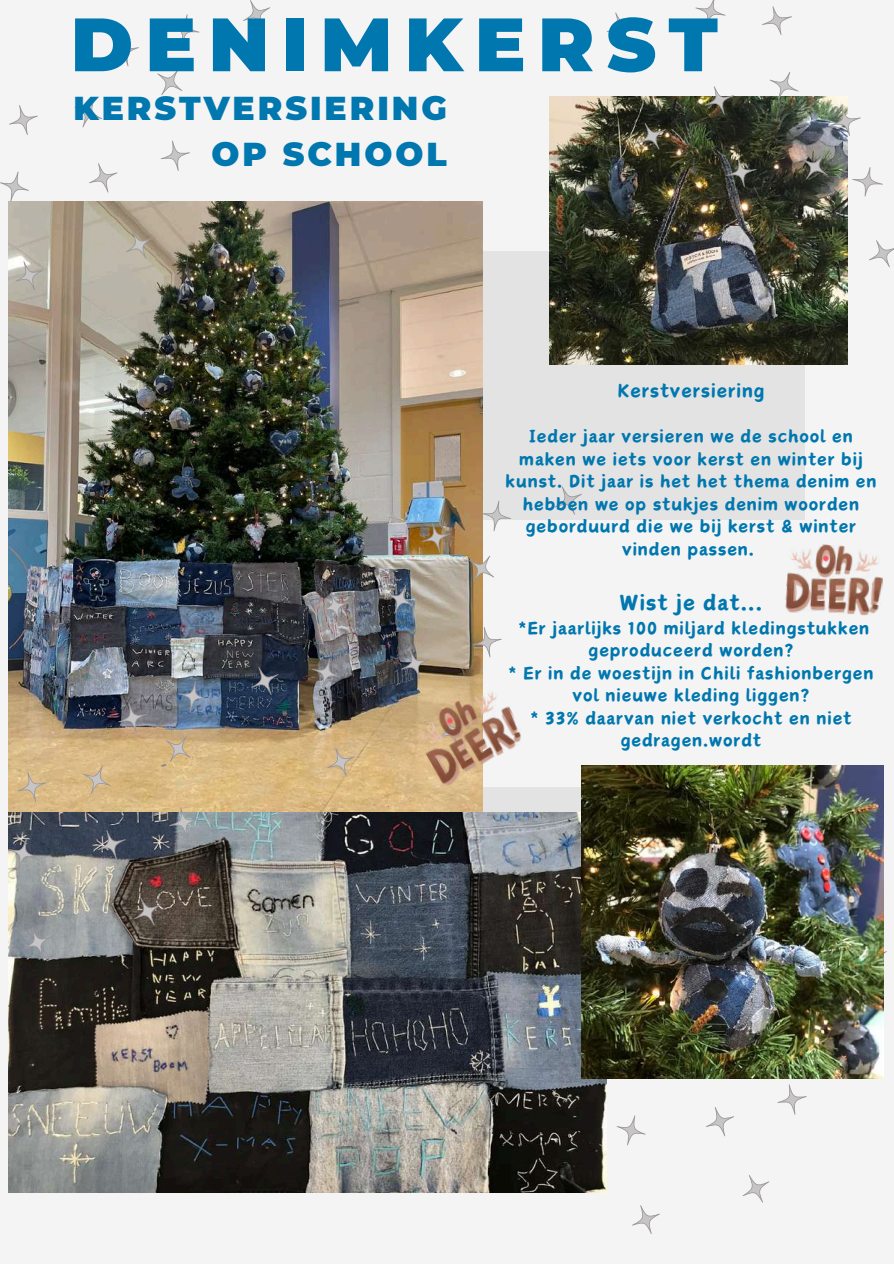
<style>
.page{position:relative;width:894px;height:1264px;background:#fff}
.page>*{position:absolute;margin:0;border:0;box-sizing:border-box;transform-origin:0 0}
.t1{font:900 75.3px "Montserrat";letter-spacing:.165em;color:#0077af}
.t2{font:900 33px/46.2px "Montserrat";letter-spacing:.09em;color:#0077af;text-align:right}
.t3{font:23.7px "Canva Champion";letter-spacing:.05em;color:#0077af}
.t4{font:20.7px "Canva Champion";letter-spacing:.05em;color:#0077af}
.t5{font:19.2px/22.5px "Canva Champion";letter-spacing:.05em;color:#0077af;text-align:center}
</style>
<div class="page">
<div style="left:0;top:0;width:893px;height:1263px;background:#f4f4f4"></div>
<div style="left:89px;top:252px;width:715px;height:268px;background:#e3e3e3"></div>
<img style="left:549px;top:96px;width:298px;height:268px">
<img style="left:8px;top:202px;width:474px;height:610px">
<img style="left:8px;top:812px;width:598px;height:380px">
<svg style="left:706px;top:1107px;width:28px;height:29px"></svg>
<svg style="left:616px;top:1115px;width:29px;height:30px"></svg>
<svg style="left:883px;top:943px;width:3px;height:29px"></svg>
<svg style="left:777px;top:1084px;width:29px;height:30px"></svg>
<svg style="left:742px;top:1175px;width:27px;height:27px"></svg>
<svg style="left:632px;top:1205px;width:27px;height:29px"></svg>
<svg style="left:762px;top:6px;width:29px;height:29px"></svg>
<svg style="left:704px;top:86px;width:29px;height:28px"></svg>
<svg style="left:695px;top:0;width:30px;height:26px"></svg>
<svg style="left:852px;top:167px;width:30px;height:29px"></svg>
<svg style="left:869px;top:240px;width:24px;height:27px"></svg>
<svg style="left:769px;top:72px;width:29px;height:27px"></svg>
<svg style="left:726px;top:158px;width:30px;height:29px"></svg>
<svg style="left:801px;top:154px;width:26px;height:25px"></svg>
<svg style="left:830px;top:107px;width:30px;height:29px"></svg>
<svg style="left:638px;top:123px;width:27px;height:27px"></svg>
<svg style="left:606px;top:12px;width:29px;height:28px"></svg>
<svg style="left:321px;top:591px;width:28px;height:30px"></svg>
<svg style="left:401px;top:649px;width:28px;height:30px"></svg>
<svg style="left:312px;top:658px;width:28px;height:30px"></svg>
<svg style="left:481px;top:500px;width:30px;height:31px"></svg>
<svg style="left:555px;top:486px;width:27px;height:28px"></svg>
<svg style="left:386px;top:585px;width:28px;height:29px"></svg>
<svg style="left:472px;top:627px;width:29px;height:30px"></svg>
<svg style="left:469px;top:555px;width:25px;height:26px"></svg>
<svg style="left:421px;top:522px;width:29px;height:31px"></svg>
<svg style="left:327px;top:747px;width:28px;height:29px"></svg>
<img style="left:581px;top:765px;width:302px;height:313px">
<svg style="left:17px;top:772px;width:29px;height:29px"></svg>
<svg style="left:97px;top:829px;width:29px;height:30px"></svg>
<svg style="left:8px;top:838px;width:29px;height:30px"></svg>
<svg style="left:178px;top:681px;width:30px;height:30px"></svg>
<svg style="left:251px;top:666px;width:27px;height:29px"></svg>
<svg style="left:83px;top:765px;width:28px;height:29px"></svg>
<svg style="left:169px;top:807px;width:29px;height:30px"></svg>
<svg style="left:166px;top:736px;width:25px;height:26px"></svg>
<svg style="left:118px;top:703px;width:29px;height:30px"></svg>
<svg style="left:134px;top:897px;width:27px;height:28px"></svg>
<svg style="left:24px;top:928px;width:27px;height:29px"></svg>
<svg style="left:9px;top:105px;width:29px;height:30px"></svg>
<svg style="left:89px;top:163px;width:28px;height:29px"></svg>
<svg style="left:0;top:171px;width:29px;height:31px"></svg>
<svg style="left:170px;top:14px;width:29px;height:31px"></svg>
<svg style="left:243px;top:0;width:27px;height:28px"></svg>
<svg style="left:75px;top:99px;width:27px;height:28px"></svg>
<svg style="left:161px;top:140px;width:29px;height:31px"></svg>
<svg style="left:157px;top:69px;width:25px;height:26px"></svg>
<svg style="left:110px;top:36px;width:29px;height:30px"></svg>
<svg style="left:126px;top:231px;width:26px;height:28px"></svg>
<svg style="left:15px;top:261px;width:28px;height:29px"></svg>
<img style="left:785px;top:544px;width:98px;height:72px">
<img style="left:411px;top:680px;width:110px;height:107px">
<h1 class="t1" style="left:71px;top:-2px;width:648px">DENIMKERST</h1>
<h2 class="t2" style="left:73px;top:85px;width:375px">KERSTVERSIERING<br>OP SCHOOL</h2>
<p class="t4" style="left:617px;top:379px;width:148px">Kerstversiering</p>
<p class="t5" style="left:505px;top:424px;width:372px">Ieder jaar versieren we de school en maken we iets voor kerst en winter bij kunst. Dit jaar is het het thema denim en hebben we op stukjes denim woorden geborduurd die we bij kerst &amp; winter vinden passen.</p>
<p class="t3" style="left:619px;top:589px;width:144px">Wist je dat...</p>
<p class="t5" style="left:508px;top:615px;width:366px">*Er jaarlijks 100 miljard kledingstukken geproduceerd worden?<br>* Er in de woestijn in Chili fashionbergen vol nieuwe kleding liggen?<br>* 33% daarvan niet verkocht en niet gedragen.wordt</p>
</div>
